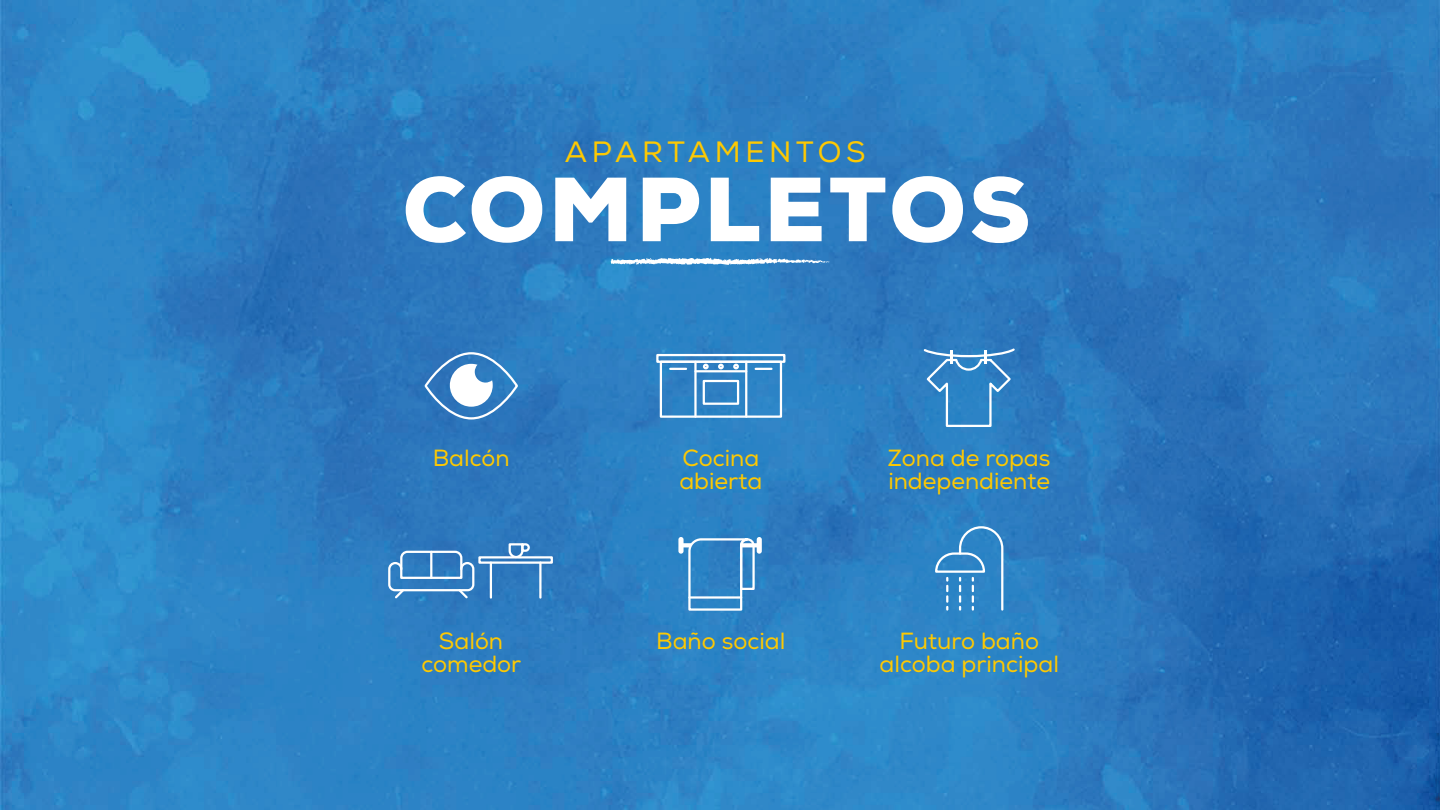
<style>
.page{position:relative;width:1440px;height:810px;background:#fff}
.page>*{position:absolute;margin:0;border:0;box-sizing:border-box;transform-origin:0 0}
.t1{font:900 90.82px "Nexa";letter-spacing:.04em;color:#fff}
.t2{font:29.33px "Nexa";letter-spacing:.16em;color:#fec902}
.t3{font:23.4px/23.1px "Nexa";color:#fec902}
</style>
<div class="page">
<img style="left:0;top:0;width:1440px;height:810px">
<div style="left:660px;top:361px;width:122px;height:57px;border:2px solid #fff"></div>
<hr style="left:694px;top:362px;width:3px;height:55px;background:#fff">
<hr style="left:745px;top:362px;width:2px;height:55px;background:#fff">
<hr style="left:695px;top:370px;width:51px;height:2px;background:#fff">
<div style="left:656px;top:354px;width:129px;height:9px;border:2px solid #fff"></div>
<svg style="left:756px;top:368px;width:15px;height:2px"></svg>
<svg style="left:670px;top:368px;width:16px;height:2px"></svg>
<div style="left:703px;top:380px;width:36px;height:25px;border:2px solid #fff"></div>
<svg style="left:703px;top:364px;width:6px;height:5px"></svg>
<svg style="left:718px;top:364px;width:6px;height:5px"></svg>
<svg style="left:733px;top:364px;width:6px;height:5px"></svg>
<div style="left:425px;top:352px;width:93px;height:68px;border:2px solid #fff;border-radius:50%"></div>
<svg style="left:450px;top:364px;width:43px;height:43px"></svg>
<svg style="left:611px;top:258px;width:219px;height:7px"></svg>
<svg style="left:922px;top:347px;width:95px;height:81px"></svg>
<svg style="left:687px;top:537px;width:69px;height:75px"></svg>
<hr style="left:689px;top:596px;width:52px;height:3px;background:#fff">
<div style="left:678px;top:537px;width:6px;height:17px;background:#fff;border-radius:3px"></div>
<div style="left:757px;top:537px;width:5px;height:17px;background:#fff;border-radius:3px"></div>
<svg style="left:934px;top:525px;width:71px;height:87px"></svg>
<svg style="left:387px;top:550px;width:89px;height:50px"></svg>
<div style="left:478px;top:556px;width:75px;height:8px;border:2px solid #fff"></div>
<hr style="left:539px;top:563px;width:3px;height:35px;background:#fff">
<hr style="left:490px;top:563px;width:2px;height:35px;background:#fff">
<svg style="left:507px;top:542px;width:24px;height:17px"></svg>
<p class="t2" style="left:565px;top:135px;width:302px">APARTAMENTOS</p>
<h1 class="t1" style="left:403px;top:151px;width:629px">COMPLETOS</h1>
<p class="t3" style="left:679px;top:447px;width:85px">Cocina abierta</p>
<p class="t3" style="left:433px;top:447px;width:78px">Balcón</p>
<p class="t3" style="left:888px;top:447px;width:164px">Zona de ropas independiente</p>
<p class="t3" style="left:421px;top:630px;width:101px;text-align:center">Salón comedor</p>
<p class="t3" style="left:656px;top:630px;width:131px">Baño social</p>
<p class="t3" style="left:879px;top:630px;width:181px;text-align:center">Futuro baño alcoba principal</p>
</div>
